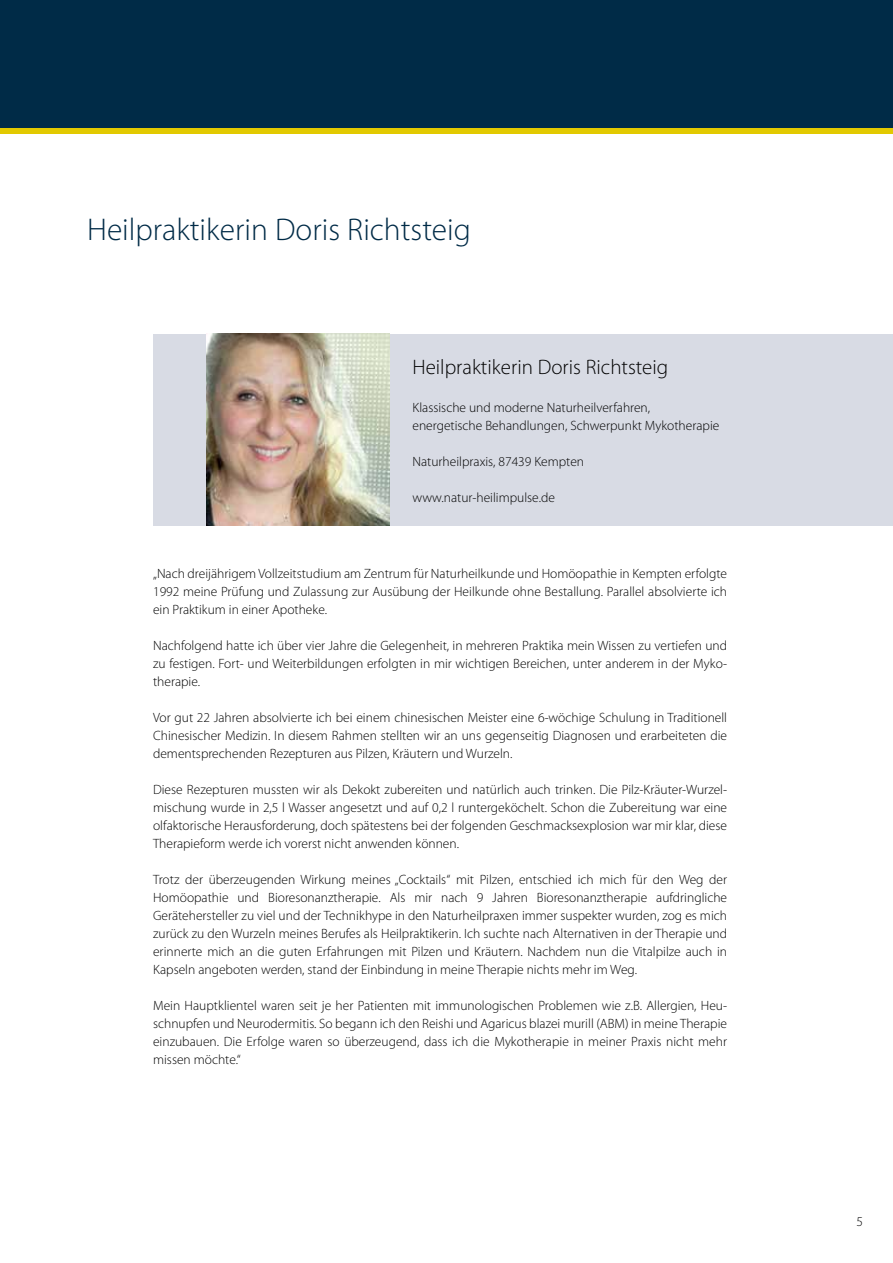
<style>
.page{position:relative;width:893px;height:1263px;background:#fff}
.page>*{position:absolute;margin:0;border:0;box-sizing:border-box;transform-origin:0 0}
.t1{font:300 31.5px "Myriad Pro";color:#002b47}
.t2{font:300 21px "Myriad Pro";color:#000}
.t3{font:300 13.5px/18px "Myriad Pro";color:#000;text-align:justify}
</style>
<div class="page">
<div style="left:0;top:0;width:893px;height:134px;background:#e2c900"></div>
<div style="left:0;top:0;width:893px;height:128px;background:#002b47"></div>
<div style="left:153px;top:334px;width:740px;height:191px;background:#d8dbe4"></div>
<img style="left:206px;top:334px;width:183px;height:191px">
<h1 class="t1" style="left:87px;top:210px;width:385px">Heilpraktikerin Doris Richtsteig</h1>
<h2 class="t2" style="left:412px;top:355px;width:257px">Heilpraktikerin Doris Richtsteig</h2>
<p class="t3" style="left:412px;top:398px;width:308px">Klassische und moderne Naturheilverfahren, energetische Behandlungen, Schwerpunkt Mykotherapie</p>
<p class="t3" style="left:412px;top:452px;width:173px">Naturheilpraxis, 87439 Kempten</p>
<p class="t3" style="left:412px;top:488px;width:144px">www.natur-heilimpulse.de</p>
<p class="t3" style="left:153px;top:564px;width:576px">„Nach dreijährigem Vollzeitstudium am Zentrum für Naturheilkunde und Homöopathie in Kempten erfolgte 1992 meine Prüfung und Zulassung zur Ausübung der Heilkunde ohne Bestallung. Parallel absolvierte ich ein Praktikum in einer Apotheke.</p>
<p class="t3" style="left:153px;top:636px;width:576px">Nachfolgend hatte ich über vier Jahre die Gelegenheit, in mehreren Praktika mein Wissen zu vertiefen und zu festigen. Fort- und Weiterbildungen erfolgten in mir wichtigen Bereichen, unter anderem in der Myko&shy;therapie.</p>
<p class="t3" style="left:153px;top:708px;width:576px">Vor gut 22 Jahren absolvierte ich bei einem chinesischen Meister eine 6-wöchige Schulung in Traditionell Chinesischer Medizin. In diesem Rahmen stellten wir an uns gegenseitig Diagnosen und erarbeiteten die dementsprechenden Rezepturen aus Pilzen, Kräutern und Wurzeln.</p>
<p class="t3" style="left:153px;top:780px;width:576px">Diese Rezepturen mussten wir als Dekokt zubereiten und natürlich auch trinken. Die Pilz-Kräuter-Wurzel&shy;mischung wurde in 2,5 l Wasser angesetzt und auf 0,2 l runtergeköchelt. Schon die Zubereitung war eine olfaktorische Herausforderung, doch spätestens bei der folgenden Geschmacksexplosion war mir klar, diese Therapieform werde ich vorerst nicht anwenden können.</p>
<p class="t3" style="left:153px;top:870px;width:576px">Trotz der überzeugenden Wirkung meines „Cocktails“ mit Pilzen, entschied ich mich für den Weg der Homöopathie und Bioresonanztherapie. Als mir nach 9 Jahren Bioresonanztherapie aufdringliche Gerätehersteller zu viel und der Technikhype in den Naturheilpraxen immer suspekter wurden, zog es mich zurück zu den Wurzeln meines Berufes als Heilpraktikerin. Ich suchte nach Alternativen in der Therapie und erinnerte mich an die guten Erfahrungen mit Pilzen und Kräutern. Nachdem nun die Vitalpilze auch in Kapseln angeboten werden, stand der Einbindung in meine Therapie nichts mehr im Weg.</p>
<p class="t3" style="left:153px;top:996px;width:576px">Mein Hauptklientel waren seit je her Patienten mit immunologischen Problemen wie z.B. Allergien, Heu&shy;schnupfen und Neurodermitis. So begann ich den Reishi und Agaricus blazei murill (ABM) in meine Therapie einzubauen. Die Erfolge waren so überzeugend, dass ich die Mykotherapie in meiner Praxis nicht mehr missen möchte.“</p>
<p class="t3" style="left:856px;top:1213px;width:8px">5</p>
</div>
